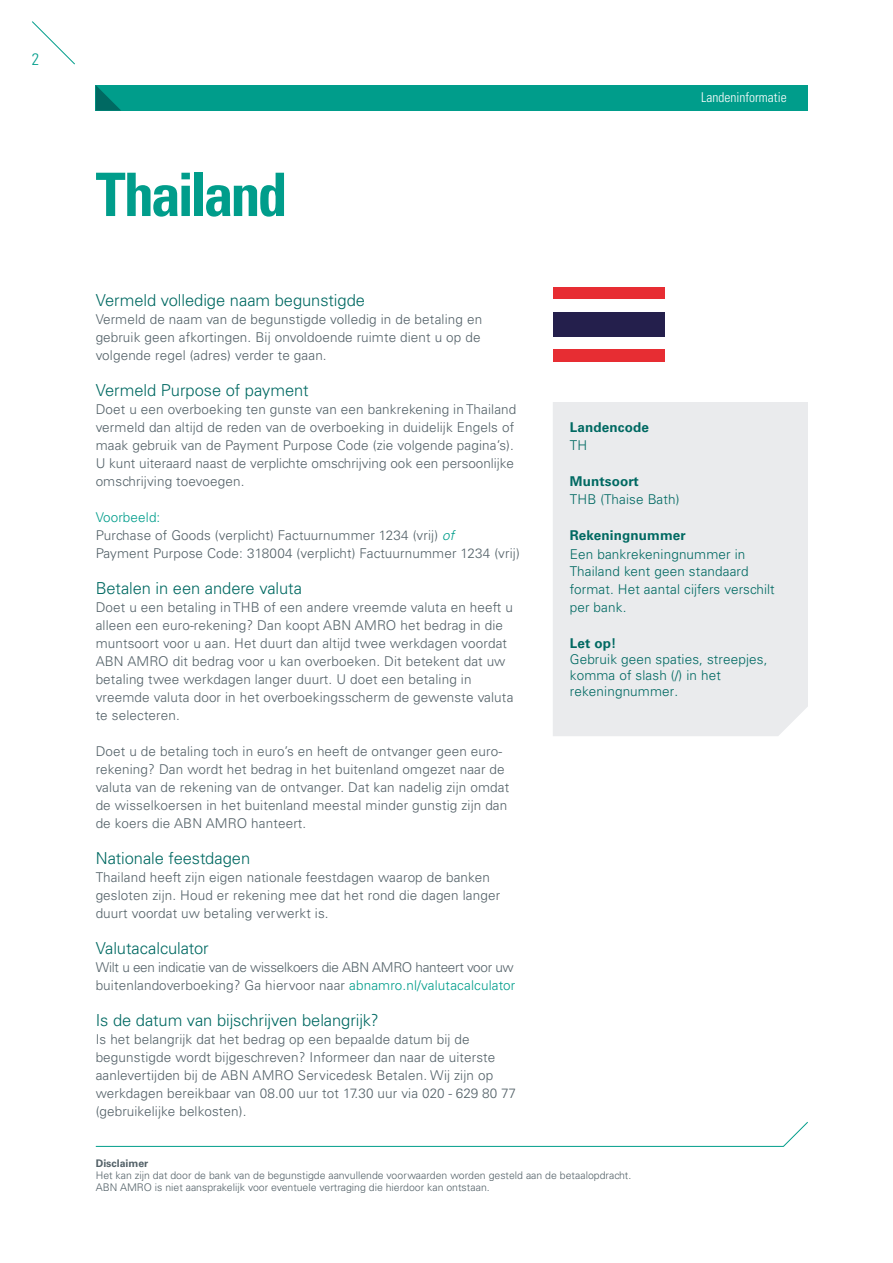
<style>
.page{position:relative;width:893px;height:1263px;background:#fff}
.page>*{position:absolute;margin:0;border:0;box-sizing:border-box;transform-origin:0 0}
.Bodyheading-01{font:700 condensed 60px "Univers LT Std";letter-spacing:-.05em;color:#009d8b}
.Bodyheading-03{font:300 16.5px "Univers LT Std";letter-spacing:-.005em;color:#006962}
.t1{font:300 condensed 16.5px "Univers LT Std";color:#009d8b}
.Body_nieuw{font:300 13.5px/18px "Univers LT Std";letter-spacing:.01em;color:#536168}
.kader_body{font:300 13.5px/18px "Univers LT Std";letter-spacing:.01em;color:#006962}
.t2{font:300 condensed 13.5px "Univers LT Std";color:#fff}
.kader_body-2{font:700 13.5px/18px "Univers LT Std";letter-spacing:.01em;color:#006962}
.Body_nieuw-2{font:300 13.5px "Univers LT Std";letter-spacing:.01em;color:#009d8b}
.t3{font:300 10.5px/12px "Univers LT Std";color:#536168}
.t4{font:700 10.5px "Univers LT Std";color:#536168}
.s1{font-style:italic;color:#009d8b}
.s2{color:#009d8b}
.s3{font-weight:300}
.s4{font-weight:700}
</style>
<div class="page">
<div style="left:96px;top:85px;width:712px;height:26px;background:#009d8b"></div>
<svg style="left:96px;top:85px;width:25px;height:26px"></svg>
<svg style="left:95px;top:1122px;width:713px;height:25px"></svg>
<div style="left:553px;top:402px;width:255px;height:334px;background:#eaebed"></div>
<div style="left:553px;top:287px;width:111px;height:74px;background:#e72d33"></div>
<div style="left:553px;top:299px;width:111px;height:50px;background:#fff"></div>
<div style="left:553px;top:312px;width:111px;height:25px;background:#241f4c"></div>
<svg style="left:32px;top:21px;width:43px;height:44px"></svg>
<p class="t1" style="left:32px;top:49px;width:9px">2</p>
<p class="Bodyheading-01" style="left:96px;top:158px;width:193px">Thailand</p>
<p class="Bodyheading-03" style="left:96px;top:290px;width:271px">Vermeld volledige naam begunstigde</p>
<p class="Body_nieuw" style="left:96px;top:310px;width:388px;text-align:justify">Vermeld de naam van de begunstigde volledig in de betaling en gebruik geen afkortingen. Bij onvoldoende ruimte dient u op de volgende regel (adres) verder te gaan.</p>
<p class="Bodyheading-03" style="left:96px;top:380px;width:214px">Vermeld Purpose of payment</p>
<p class="Body_nieuw" style="left:96px;top:400px;width:422px">Doet u een overboeking ten gunste van een bankrekening in Thailand vermeld dan altijd de reden van de overboeking in duidelijk Engels of maak gebruik van de Payment Purpose Code (zie volgende pagina’s).<br>U kunt uiteraard naast de verplichte omschrijving ook een persoonlijke omschrijving toevoegen.</p>
<p class="Body_nieuw-2" style="left:96px;top:509px;width:66px">Voorbeeld:</p>
<p class="Body_nieuw" style="left:96px;top:526px;width:360px">Purchase of Goods (verplicht) Factuurnummer 1234 (vrij) <span class="s1">of</span></p>
<p class="Body_nieuw" style="left:96px;top:544px;width:426px">Payment Purpose Code: 318004 (verplicht) Factuurnummer 1234 (vrij)</p>
<p class="Bodyheading-03" style="left:96px;top:578px;width:208px">Betalen in een andere valuta</p>
<p class="Body_nieuw" style="left:96px;top:598px;width:419px">Doet u een betaling in THB of een andere vreemde valuta en heeft u alleen een euro-rekening? Dan koopt ABN AMRO het bedrag in die muntsoort voor u aan. Het duurt dan altijd twee werkdagen voordat ABN AMRO dit bedrag voor u kan overboeken. Dit betekent dat uw betaling twee werkdagen langer duurt. U doet een betaling in vreemde valuta door in het overboekingsscherm de gewenste valuta te selecteren.</p>
<p class="Body_nieuw" style="left:96px;top:742px;width:415px">Doet u de betaling toch in euro’s en heeft de ontvanger geen euro&shy;rekening? Dan wordt het bedrag in het buitenland omgezet naar de valuta van de rekening van de ontvanger. Dat kan nadelig zijn omdat de wisselkoersen in het buitenland meestal minder gunstig zijn dan de koers die ABN AMRO hanteert.</p>
<p class="Bodyheading-03" style="left:96px;top:848px;width:156px">Nationale feestdagen</p>
<p class="Body_nieuw" style="left:96px;top:868px;width:406px">Thailand heeft zijn eigen nationale feestdagen waarop de banken gesloten zijn. Houd er rekening mee dat het rond die dagen langer duurt voordat uw betaling verwerkt is.</p>
<p class="Bodyheading-03" style="left:96px;top:938px;width:115px">Valutacalculator</p>
<p class="Body_nieuw" style="left:96px;top:958px;width:421px">Wilt u een indicatie van de wisselkoers die ABN AMRO hanteert voor uw buitenlandoverboeking? Ga hiervoor naar <span class="s2">abnamro.nl/valutacalculator</span></p>
<p class="Bodyheading-03" style="left:96px;top:1010px;width:285px">Is de datum van bijschrijven belangrijk?</p>
<p class="Body_nieuw" style="left:96px;top:1030px;width:422px">Is het belangrijk dat het bedrag op een bepaalde datum bij de begunstigde wordt bijgeschreven? Informeer dan naar de uiterste aanlevertijden bij de ABN AMRO Servicedesk Betalen. Wij zijn op werkdagen bereikbaar van 08.00 uur tot 17.30 uur via 020 - 629 80 77 (gebruikelijke belkosten).</p>
<p class="t2" style="left:701px;top:89px;width:87px">Landeninformatie</p>
<p class="kader_body-2" style="left:570px;top:418px;width:81px">Landencode<br><span class="s3">TH</span></p>
<p class="kader_body" style="left:570px;top:472px;width:111px"><span class="s4">Muntsoort<br></span>THB (Thaise Bath)</p>
<p class="kader_body" style="left:570px;top:526px;width:206px"><span class="s4">Rekeningnummer<br></span>Een bankrekeningnummer in<br>Thailand kent geen standaard format. Het aantal cijfers verschilt per bank.</p>
<p class="kader_body" style="left:570px;top:635px;width:199px;line-height:16px"><span class="s4">Let op!<br></span>Gebruik geen spaties, streepjes, komma of slash (/) in het rekeningnummer.</p>
<p class="t4" style="left:96px;top:1157px;width:54px">Disclaimer</p>
<p class="t3" style="left:96px;top:1169px;width:537px">Het kan zijn dat door de bank van de begunstigde aanvullende voorwaarden worden gesteld aan de betaalopdracht.<br>ABN AMRO is niet aansprakelijk voor eventuele vertraging die hierdoor kan ontstaan.</p>
</div>
